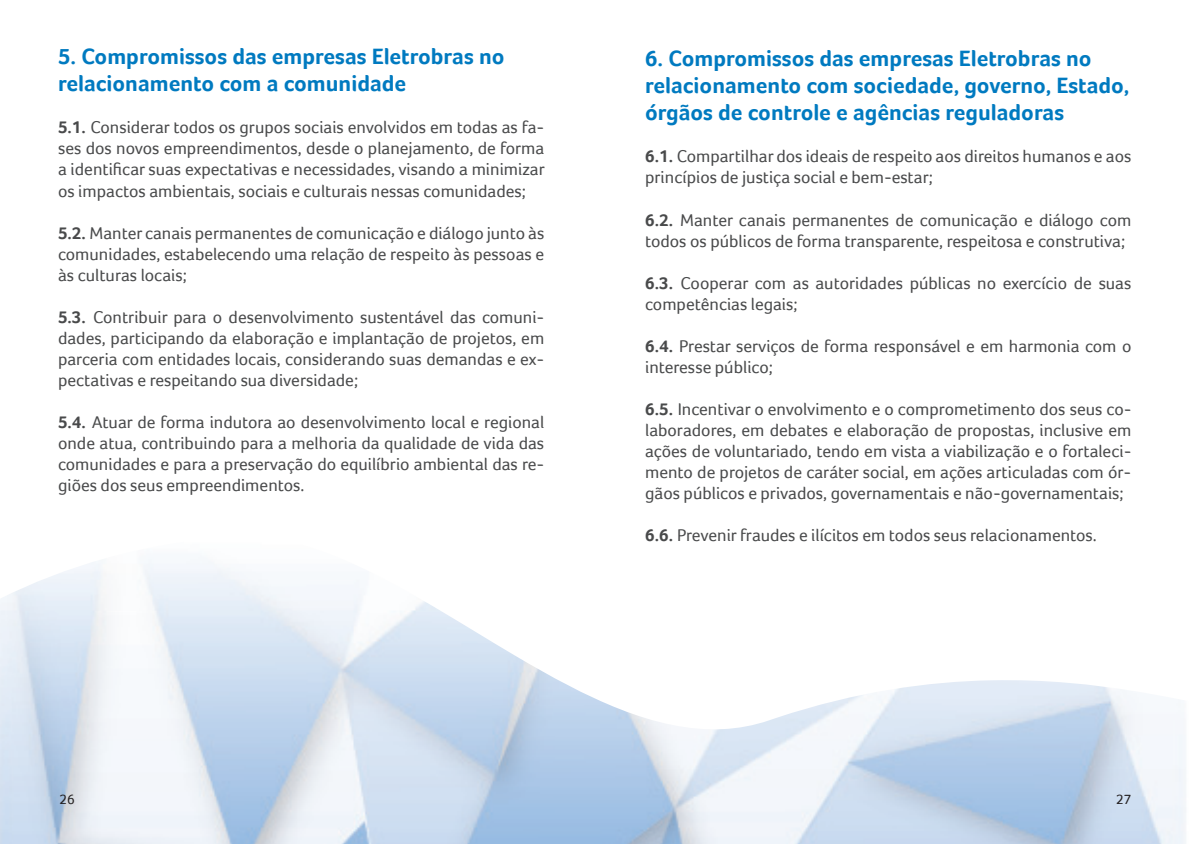
<style>
.page{position:relative;width:1191px;height:844px;background:#fff}
.page>*{position:absolute;margin:0;border:0;box-sizing:border-box;transform-origin:0 0}
.t1{font:700 22.75px/27.3px "Foco";color:#007ac0}
.t2{font:17.5px/21px "Foco";color:#494a4b;text-align:justify}
.t3{font:14px "Foco";color:#231f20}
.s1{font-weight:700}
</style>
<div class="page">
<img style="left:0;top:559px;width:1186px;height:284px">
<h1 class="t1" style="left:58px;top:42px;width:448px">5. Compromissos das empresas Eletrobras no relacionamento com a comunidade</h1>
<p class="t2" style="left:58px;top:117px;width:488px"><span class="s1">5.1.</span> Considerar todos os grupos sociais envolvidos em todas as fa&shy;ses dos novos empreendimentos, desde o planejamento, de forma a identificar suas expectativas e necessidades, visando a minimizar os impactos ambientais, sociais e culturais nessas comunidades;</p>
<p class="t2" style="left:58px;top:222px;width:488px"><span class="s1">5.2.</span> Manter canais permanentes de comunicação e diálogo junto às comunidades, estabelecendo uma relação de respeito às pessoas e às culturas locais;</p>
<p class="t2" style="left:58px;top:306px;width:488px"><span class="s1">5.3.</span> Contribuir para o desenvolvimento sustentável das comuni&shy;dades, participando da elaboração e implantação de projetos, em parceria com entidades locais, considerando suas demandas e ex&shy;pectativas e respeitando sua diversidade;</p>
<p class="t2" style="left:58px;top:411px;width:488px"><span class="s1">5.4.</span> Atuar de forma indutora ao desenvolvimento local e regional onde atua, contribuindo para a melhoria da qualidade de vida das comunidades e para a preservação do equilíbrio ambiental das re&shy;giões dos seus empreendimentos.</p>
<h1 class="t1" style="left:645px;top:44px;width:486px">6. Compromissos das empresas Eletrobras no relacionamento com sociedade, governo, Estado, órgãos de controle e agências reguladoras</h1>
<p class="t2" style="left:645px;top:146px;width:488px"><span class="s1">6.1.</span> Compartilhar dos ideais de respeito aos direitos humanos e aos princípios de justiça social e bem-estar;</p>
<p class="t2" style="left:645px;top:209px;width:488px"><span class="s1">6.2.</span> Manter canais permanentes de comunicação e diálogo com todos os públicos de forma transparente, respeitosa e construtiva;</p>
<p class="t2" style="left:645px;top:272px;width:488px"><span class="s1">6.3.</span> Cooperar com as autoridades públicas no exercício de suas competências legais;</p>
<p class="t2" style="left:645px;top:335px;width:488px"><span class="s1">6.4.</span> Prestar serviços de forma responsável e em harmonia com o interesse público;</p>
<p class="t2" style="left:645px;top:398px;width:488px"><span class="s1">6.5.</span> Incentivar o envolvimento e o comprometimento dos seus co&shy;laboradores, em debates e elaboração de propostas, inclusive em ações de voluntariado, tendo em vista a viabilização e o fortaleci&shy;mento de projetos de caráter social, em ações articuladas com ór&shy;gãos públicos e privados, governamentais e não-governamentais;</p>
<p class="t2" style="left:645px;top:524px;width:453px"><span class="s1">6.6.</span> Prevenir fraudes e ilícitos em todos seus relacionamentos.</p>
<p class="t3" style="left:60px;top:791px;width:17px">26</p>
<p class="t3" style="left:1116px;top:791px;width:17px">27</p>
</div>
